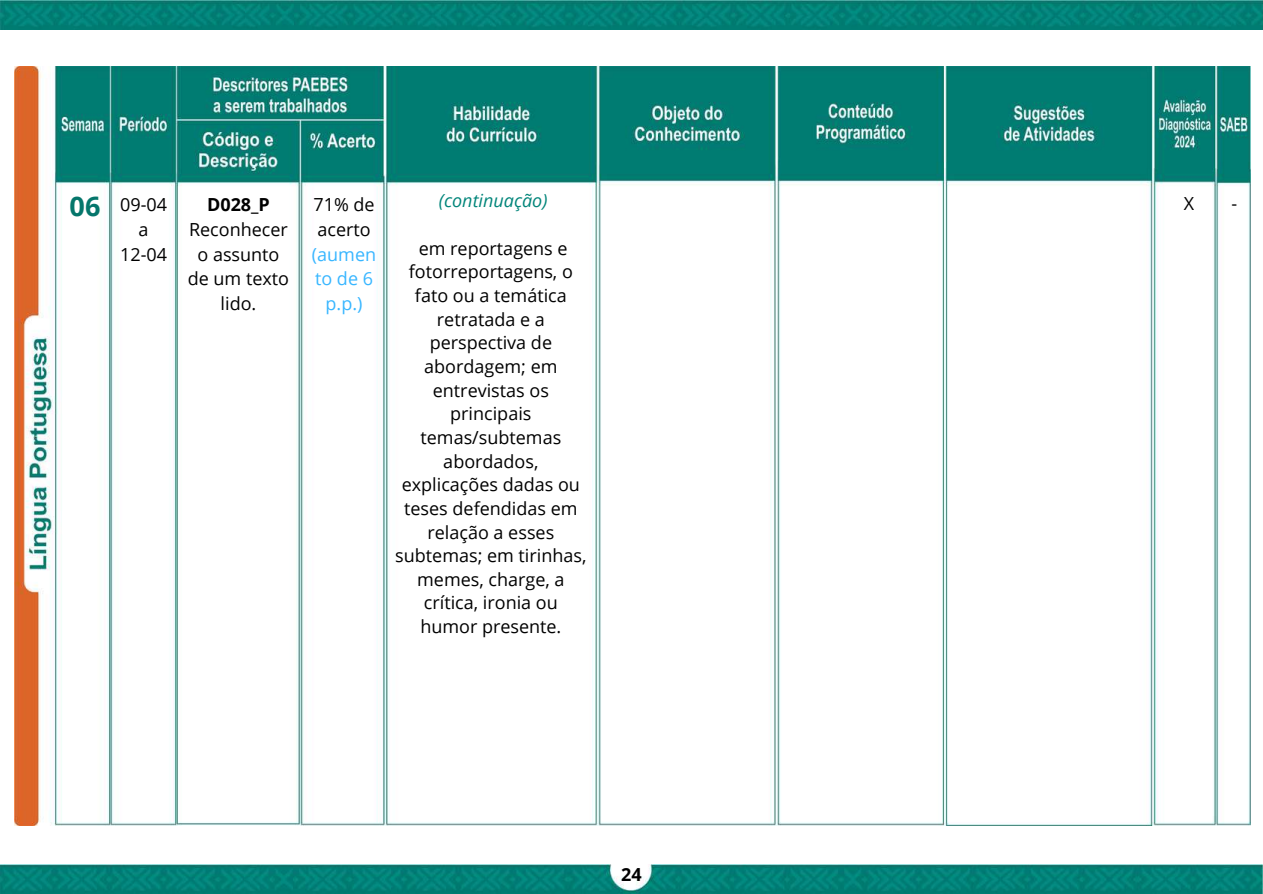
<style>
.page{position:relative;width:1263px;height:894px;background:#fff}
.page>*{position:absolute;margin:0;border:0;box-sizing:border-box;transform-origin:0 0}
.t1{font:18px/23.7px "Open Sans";color:#000;text-align:center}
.t2{font:18px/24.8px "Open Sans";color:#38b6ff;text-align:center}
.t3{font:italic 18px "Open Sans";color:#02857a}
.t4{font:700 18px "Open Sans";color:#000}
.s1{font-weight:700;font-size:27px;color:#05766b}
</style>
<div class="page">
<img style="left:0;top:0;width:1263px;height:29px">
<img style="left:0;top:864px;width:1263px;height:29px">
<img style="left:14px;top:67px;width:1237px;height:758px">
<p class="t1" style="left:70px;top:192px;width:99px"><span class="s1">06</span> 09-04</p>
<p class="t1" style="left:139px;top:217px;width:12px">a</p>
<p class="t1" style="left:120px;top:241px;width:48px">12-04</p>
<p class="t4" style="left:207px;top:192px;width:64px">D028_P</p>
<p class="t1" style="left:188px;top:216px;width:103px;line-height:24.8px">Reconhecer o assunto de um texto lido.</p>
<p class="t1" style="left:313px;top:191px;width:63px;line-height:24.8px;text-align:left">71% de acerto</p>
<p class="t2" style="left:312px;top:241px;width:66px">(aumen to de 6 p.p.)</p>
<p class="t3" style="left:439px;top:188px;width:110px">(continuação)</p>
<p class="t1" style="left:395px;top:236px;width:193px">em reportagens e fotorreportagens, o fato ou a temática retratada e a perspectiva de abordagem; em entrevistas os principais temas/subtemas abordados, explicações dadas ou teses defendidas em relação a esses subtemas; em tirinhas, memes, charge, a crítica, ironia ou humor presente.</p>
<p class="t4" style="left:621px;top:862px;width:22px">24</p>
<p class="t1" style="left:1184px;top:191px;width:12px">X</p>
<p class="t1" style="left:1231px;top:191px;width:7px">-</p>
</div>
